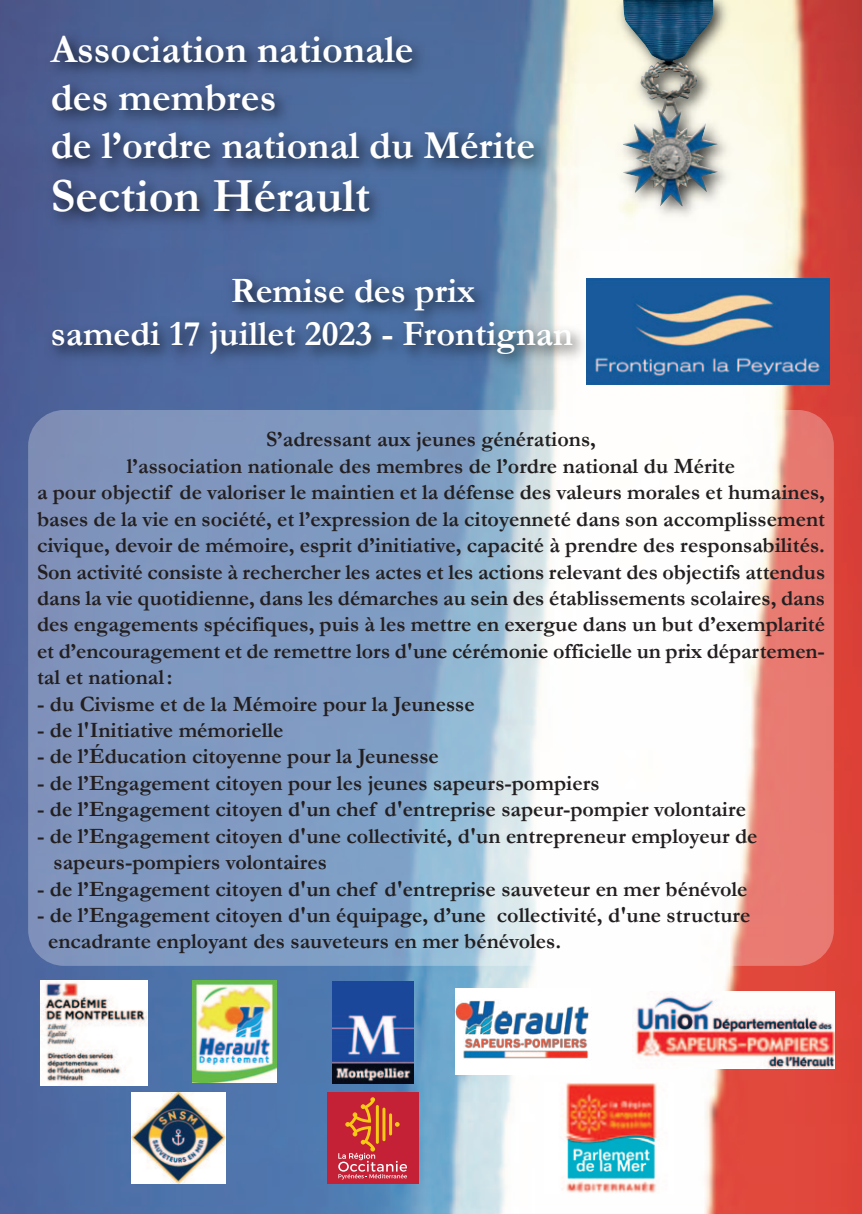
<style>
.page{position:relative;width:862px;height:1214px;background:#fff}
.page>*{position:absolute;margin:0;border:0;box-sizing:border-box;transform-origin:0 0}
.t1{font:700 48px "Garamond";color:#fff}
.t2{font:700 40px "Garamond";color:#fff}
.t3{font:700 36px "Garamond";color:#fff}
.t4{font:700 22px/26.4px "Garamond";color:#231f20;text-align:justify}
</style>
<div class="page">
<img style="left:0;top:1px;width:862px;height:1212px">
<img style="left:34px;top:18px;width:562px;height:247px">
<img style="left:596px;top:0;width:157px;height:234px">
<img style="left:622px;top:5px;width:96px;height:202px">
<img style="left:37px;top:262px;width:631px;height:156px">
<div style="left:28px;top:410px;width:806px;height:555px;background:#fff;border-radius:36px;opacity:.29"></div>
<div style="left:327px;top:1091px;width:92px;height:92px;background:#c42136"></div>
<svg style="left:338px;top:1097px;width:69px;height:82px"></svg>
<img style="left:41px;top:980px;width:106px;height:105px">
<img style="left:192px;top:980px;width:84px;height:102px">
<img style="left:632px;top:991px;width:202px;height:76px">
<div style="left:455px;top:987px;width:136px;height:87px;background:#fff"></div>
<img style="left:455px;top:1000px;width:134px;height:59px">
<img style="left:587px;top:278px;width:242px;height:106px">
<img style="left:332px;top:980px;width:82px;height:103px">
<img style="left:132px;top:1091px;width:93px;height:92px">
<img style="left:545px;top:1082px;width:128px;height:111px">
<p class="t2" style="left:51px;top:27px;width:364px">Association nationale</p>
<p class="t2" style="left:51px;top:75px;width:227px">des membres</p>
<p class="t2" style="left:51px;top:123px;width:486px">de l’ordre national du Mérite</p>
<p class="t1" style="left:51px;top:170px;width:321px">Section Hérault</p>
<p class="t3" style="left:231px;top:271px;width:246px">Remise des prix</p>
<p class="t3" style="left:51px;top:314px;width:524px">samedi 17 juillet 2023 - Frontignan</p>
<p class="t4" style="left:266px;top:426px;width:331px">S’adressant aux jeunes générations,</p>
<p class="t4" style="left:127px;top:453px;width:610px">l’association nationale des membres de l’ordre national du Mérite</p>
<p class="t4" style="left:37px;top:479px;width:789px">a pour objectif de valoriser le maintien et la défense des valeurs morales et humaines, bases de la vie en société, et l’expression de la citoyenneté dans son accomplissement civique, devoir de mémoire, esprit d’initiative, capacité à prendre des responsabilités.</p>
<p class="t4" style="left:37px;top:558px;width:789px">Son activité consiste à rechercher les actes et les actions relevant des objectifs attendus dans la vie quotidienne, dans les démarches au sein des établissements scolaires, dans des engagements spécifiques, puis à les mettre en exergue dans un but d’exemplarité et d’encouragement et de remettre lors d'une cérémonie officielle un prix départemen&shy;tal et national:</p>
<p class="t4" style="left:37px;top:690px;width:439px">- du Civisme et de la Mémoire pour la Jeunesse</p>
<p class="t4" style="left:37px;top:717px;width:248px">- de l'Initiative mémorielle</p>
<p class="t4" style="left:37px;top:743px;width:403px">- de l’Éducation citoyenne pour la Jeunesse</p>
<p class="t4" style="left:37px;top:770px;width:564px">- de l’Engagement citoyen pour les jeunes sapeurs-pompiers</p>
<p class="t4" style="left:37px;top:796px;width:710px">- de l’Engagement citoyen d'un chef d'entreprise sapeur-pompier volontaire</p>
<p class="t4" style="left:37px;top:822px;width:722px">- de l’Engagement citoyen d'une collectivité, d'un entrepreneur employeur de</p>
<p class="t4" style="left:54px;top:849px;width:275px">sapeurs-pompiers volontaires</p>
<p class="t4" style="left:37px;top:875px;width:712px">- de l’Engagement citoyen d'un chef d'entreprise sauveteur en mer bénévole</p>
<p class="t4" style="left:37px;top:902px;width:715px">- de l’Engagement citoyen d'un équipage, d’une collectivité, d'une structure</p>
<p class="t4" style="left:48px;top:928px;width:514px">encadrante enployant des sauveteurs en mer bénévoles.</p>
</div>
